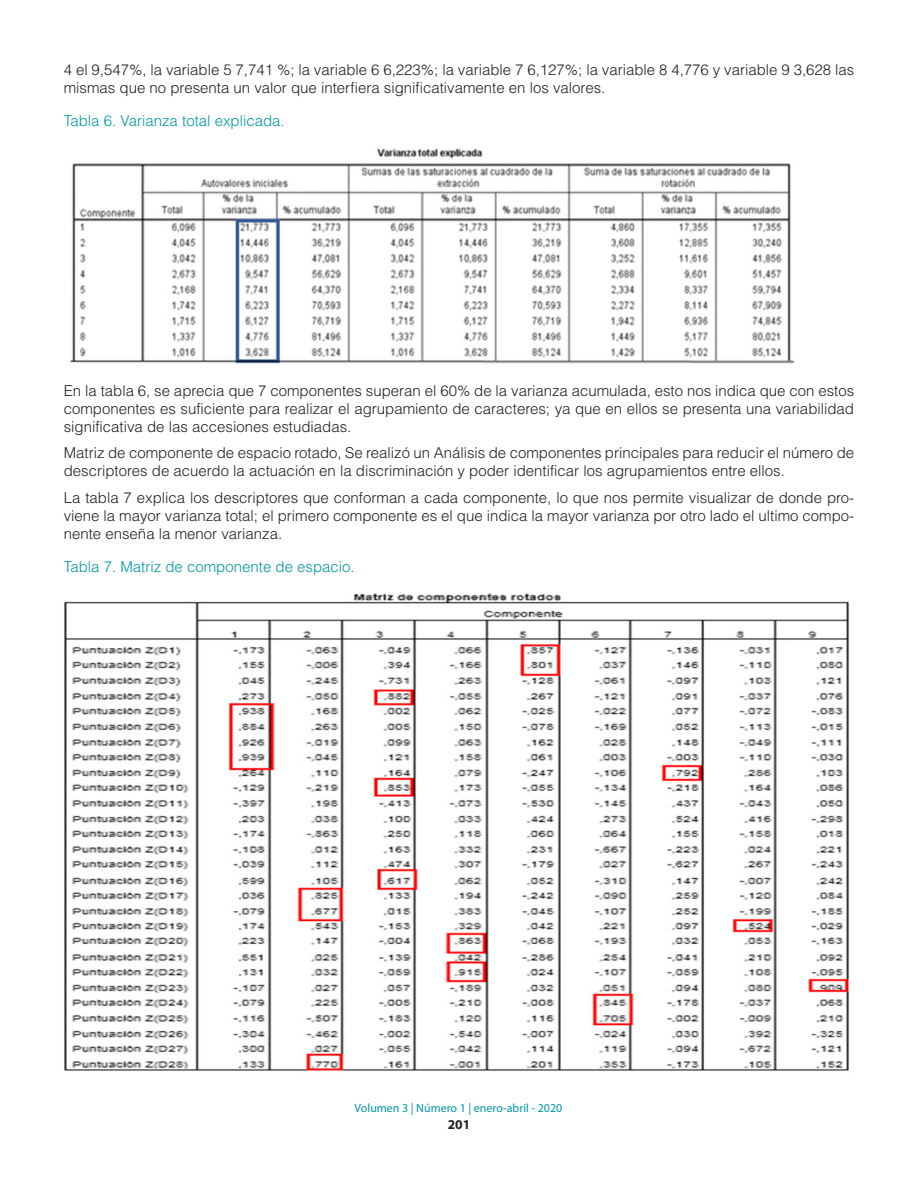
<style>
.page{position:relative;width:918px;height:1188px;background:#fff}
.page>*{position:absolute;margin:0;border:0;box-sizing:border-box;transform-origin:0 0}
.TEXTO{font:300 15px/18px "Helvetica LT Std";color:#231f20}
.TITULOS_AZUL{font:300 15px "Helvetica LT Std";color:#0096a5}
.t1{font:700 13.5px "Myriad Pro";color:#231f20}
.t2{font:12px "Myriad Pro";color:#0096a5}
</style>
<div class="page">
<img style="left:69px;top:148px;width:726px;height:216px">
<img style="left:64px;top:593px;width:786px;height:478px">
<p class="TEXTO" style="left:64px;top:60px;width:792px">4 el 9,547%, la variable 5 7,741 %; la variable 6 6,223%; la variable 7 6,127%; la variable 8 4,776 y variable 9 3,628 las mismas que no presenta un valor que interfiera significativamente en los valores.</p>
<p class="TITULOS_AZUL" style="left:64px;top:111px;width:222px">Tabla 6. Varianza total explicada.</p>
<p class="TEXTO" style="left:64px;top:381px;width:792px;text-align:justify">En la tabla 6, se aprecia que 7 componentes superan el 60% de la varianza acumulada, esto nos indica que con estos componentes es suficiente para realizar el agrupamiento de caracteres; ya que en ellos se presenta una variabilidad significativa de las accesiones estudiadas.</p>
<p class="TEXTO" style="left:64px;top:444px;width:792px">Matriz de componente de espacio rotado, Se realizó un Análisis de componentes principales para reducir el número de descriptores de acuerdo la actuación en la discriminación y poder identificar los agrupamientos entre ellos.</p>
<p class="TEXTO" style="left:64px;top:488px;width:792px;text-align:justify">La tabla 7 explica los descriptores que conforman a cada componente, lo que nos permite visualizar de donde pro&shy;viene la mayor varianza total; el primero componente es el que indica la mayor varianza por otro lado el ultimo compo&shy;nente enseña la menor varianza.</p>
<p class="TITULOS_AZUL" style="left:64px;top:558px;width:292px">Tabla 7. Matriz de componente de espacio.</p>
<p class="t2" style="left:355px;top:1101px;width:209px">Volumen 3 | Número 1 | enero-abril - 2020</p>
<p class="t1" style="left:448px;top:1116px;width:24px">201</p>
</div>
